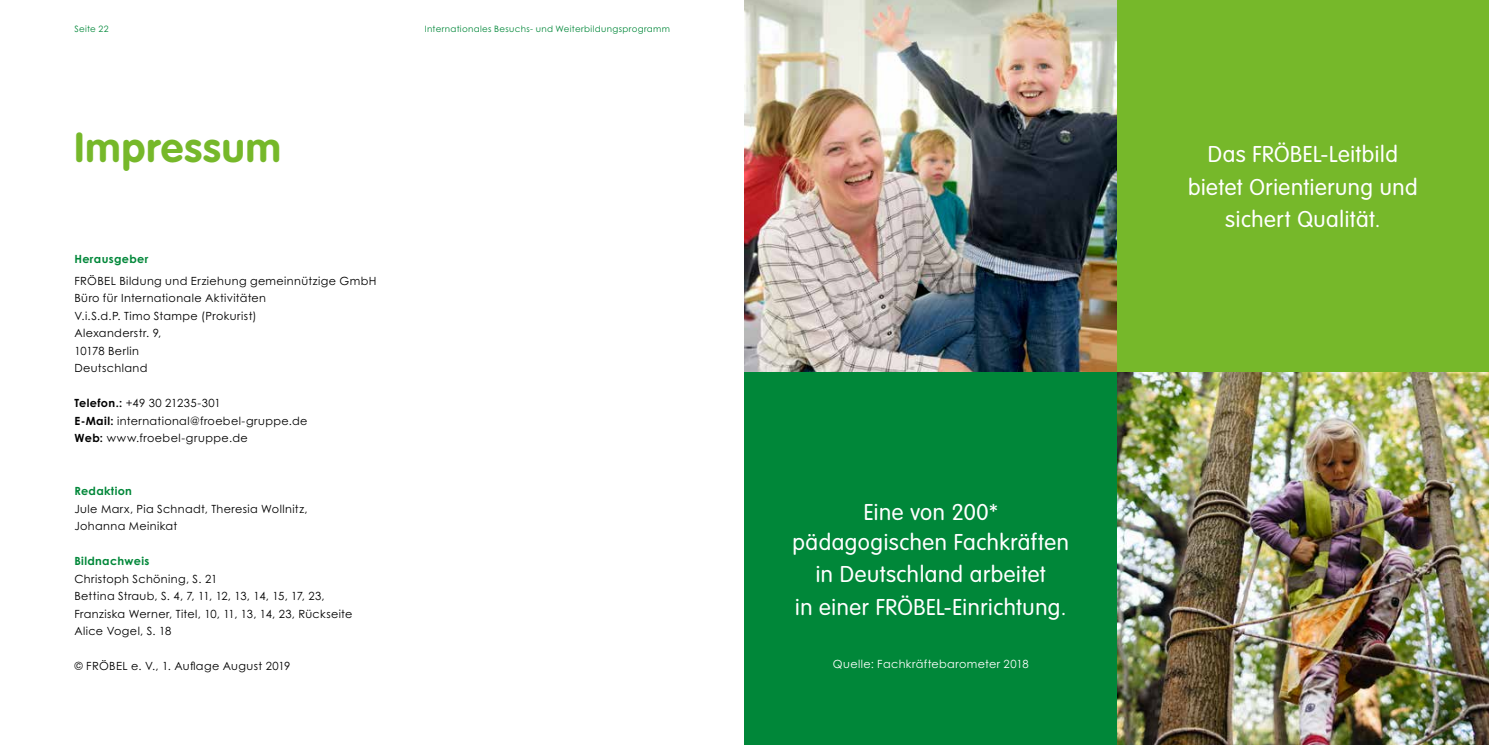
<style>
.page{position:relative;width:1489px;height:745px;background:#fff}
.page>*{position:absolute;margin:0;border:0;box-sizing:border-box;transform-origin:0 0}
.t1{font:700 41.25px "VAG Rounded";letter-spacing:.025em;color:#76b82a}
.t2{font:300 22.5px/32.5px "VAG Rounded";letter-spacing:.025em;color:#fff;text-align:center}
.t3{font:11.25px/17.5px "Century Gothic Pro";letter-spacing:.035em;color:#000}
.t4{font:700 11.25px "Century Gothic Pro";letter-spacing:.03em;color:#008739}
.t5{font:11.25px "Century Gothic Pro";letter-spacing:.03em;color:#fff}
.t6{font:8.75px "Century Gothic Pro";letter-spacing:.035em;color:#008739}
.s1{font-weight:700}
</style>
<div class="page">
<div style="left:1116px;top:0;width:372px;height:372px;background:#76b82a"></div>
<img style="left:744px;top:0;width:372px;height:372px">
<img style="left:1116px;top:372px;width:372px;height:372px">
<div style="left:744px;top:372px;width:372px;height:372px;background:#008739"></div>
<p class="t6" style="left:74px;top:24px;width:36px">Seite 22</p>
<p class="t6" style="left:425px;top:24px;width:247px">Internationales Besuchs- und Weiterbildungsprogramm</p>
<h1 class="t1" style="left:74px;top:123px;width:208px">Impressum</h1>
<p class="t4" style="left:74px;top:251px;width:75px">Herausgeber</p>
<p class="t3" style="left:74px;top:271px;width:303px">FRÖBEL Bildung und Erziehung gemeinnützige GmbH<br>Büro für Internationale Aktivitäten<br>V.i.S.d.P. Timo Stampe (Prokurist)<br>Alexanderstr. 9,<br>10178 Berlin<br>Deutschland</p>
<p class="t3" style="left:74px;top:394px;width:234px"><span class="s1">Telefon.:</span> +49 30 21235-301<br><span class="s1">E-Mail:</span> international@froebel-gruppe.de<br><span class="s1">Web:</span> www.froebel-gruppe.de</p>
<p class="t4" style="left:74px;top:483px;width:59px">Redaktion</p>
<p class="t3" style="left:74px;top:499px;width:235px">Jule Marx, Pia Schnadt, Theresia Wollnitz,<br>Johanna Meinikat</p>
<p class="t4" style="left:74px;top:553px;width:77px">Bildnachweis</p>
<p class="t3" style="left:74px;top:569px;width:279px">Christoph Schöning, S. 21<br>Bettina Straub, S. 4, 7, 11, 12, 13, 14, 15, 17, 23, Franziska Werner, Titel, 10, 11, 13, 14, 23, Rückseite Alice Vogel, S. 18</p>
<p class="t3" style="left:74px;top:657px;width:217px">© FRÖBEL e. V., 1. Auflage August 2019</p>
<h2 class="t2" style="left:792px;top:497px;width:278px;line-height:30px">Eine von 200* pädagogischen Fachkräften</h2>
<h2 class="t2" style="left:795px;top:558px;width:273px">in Deutschland arbeitet<br>in einer FRÖBEL-Einrichtung.</h2>
<p class="t5" style="left:833px;top:657px;width:197px">Quelle: Fachkräftebarometer 2018</p>
<h2 class="t2" style="left:1187px;top:139px;width:231px">Das FRÖBEL-Leitbild bietet Orientierung und sichert Qualität.</h2>
</div>
